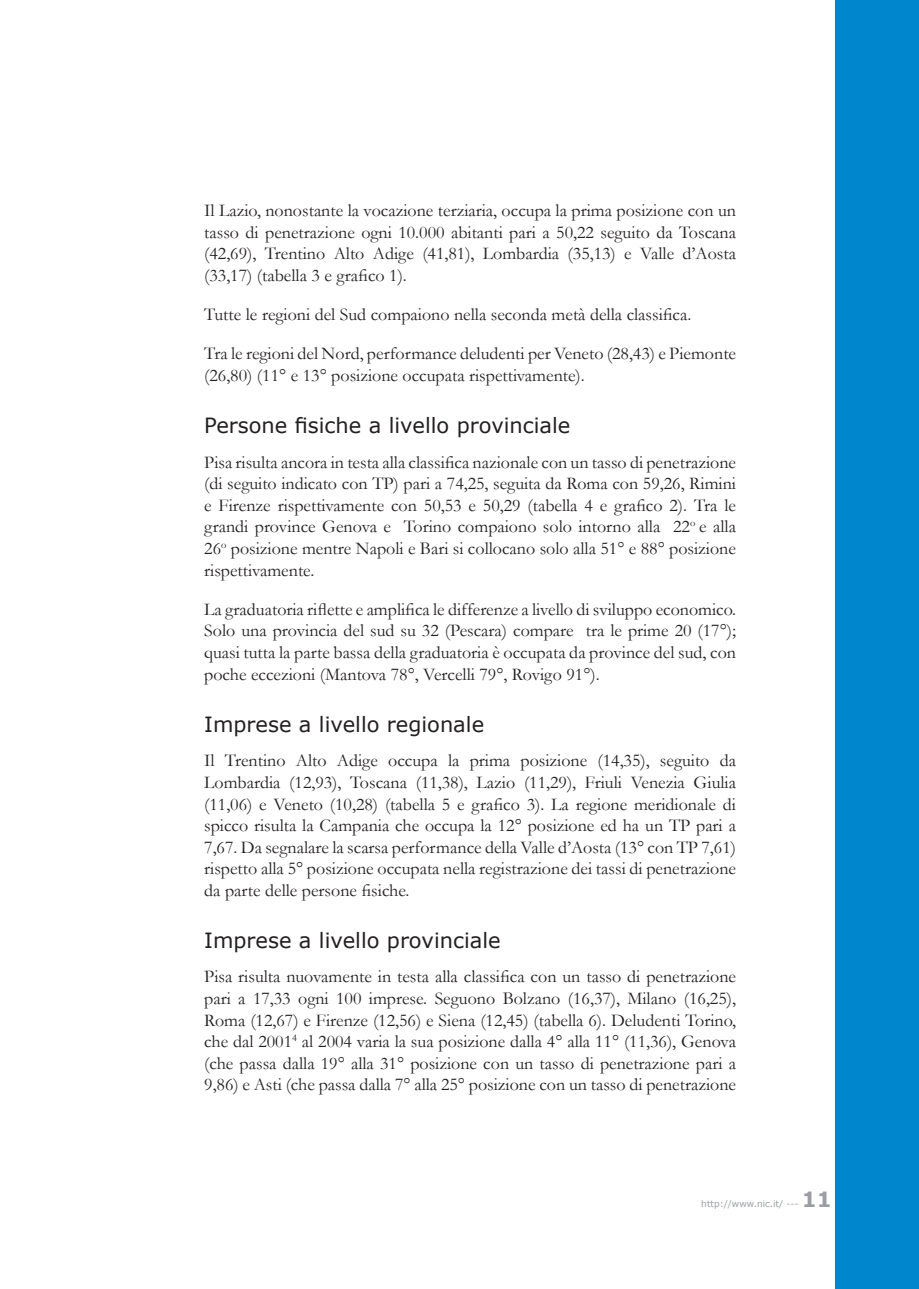
<style>
.page{position:relative;width:919px;height:1289px;background:#fff}
.page>*{position:absolute;margin:0;border:0;box-sizing:border-box;transform-origin:0 0}
.t1{font:21px "Verdana";color:#231f20}
.t2{font:700 21px "Verdana";color:#9b9da0}
.t3{font:18px/21.6px "Garamond";color:#231f20;text-align:justify}
.t4{font:9px "Verdana";color:#9b9da0}
</style>
<div class="page">
<div style="left:835px;top:0;width:83px;height:1288px;background:#0086cc"></div>
<p class="t3" style="left:204px;top:199px;width:533px">Il Lazio, nonostante la vocazione terziaria, occupa la prima posizione con un tasso di penetrazione ogni 10.000 abitanti pari a 50,22 seguito da Toscana (42,69), Trentino Alto Adige (41,81), Lombardia (35,13) e Valle d’Aosta (33,17) (tabella 3 e grafico 1).</p>
<p class="t3" style="left:204px;top:294px;width:533px;line-height:39.2px">Tutte le regioni del Sud compaiono nella seconda metà della classifica.<br>Tra le regioni del Nord, performance deludenti per Veneto (28,43) e Piemonte</p>
<p class="t3" style="left:204px;top:364px;width:382px">(26,80) (11° e 13° posizione occupata rispettivamente).</p>
<p class="t1" style="left:204px;top:412px;width:368px">Persone fisiche a livello provinciale</p>
<p class="t3" style="left:204px;top:450px;width:533px">Pisa risulta ancora in testa alla classifica nazionale con un tasso di penetrazione (di seguito indicato con TP) pari a 74,25, seguita da Roma con 59,26, Rimini e Firenze rispettivamente con 50,53 e 50,29 (tabella 4 e grafico 2). Tra le grandi province Genova e Torino compaiono solo intorno alla 22<sup>o</sup> e alla 26<sup>o</sup> posizione mentre Napoli e Bari si collocano solo alla 51° e 88° posizione rispettivamente.</p>
<p class="t3" style="left:204px;top:597px;width:533px">La graduatoria riflette e amplifica le differenze a livello di sviluppo economico.<br>Solo una provincia del sud su 32 (Pescara) compare tra le prime 20 (17°); quasi tutta la parte bassa della graduatoria è occupata da province del sud, con poche eccezioni (Mantova 78°, Vercelli 79°, Rovigo 91°).</p>
<p class="t1" style="left:204px;top:710px;width:281px">Imprese a livello regionale</p>
<p class="t3" style="left:204px;top:749px;width:533px">Il Trentino Alto Adige occupa la prima posizione (14,35), seguito da Lombardia (12,93), Toscana (11,38), Lazio (11,29), Friuli Venezia Giulia (11,06) e Veneto (10,28) (tabella 5 e grafico 3). La regione meridionale di spicco risulta la Campania che occupa la 12° posizione ed ha un TP pari a 7,67. Da segnalare la scarsa performance della Valle d’Aosta (13° con TP 7,61) rispetto alla 5° posizione occupata nella registrazione dei tassi di penetrazione da parte delle persone fisiche.</p>
<p class="t1" style="left:204px;top:926px;width:298px">Imprese a livello provinciale</p>
<p class="t3" style="left:204px;top:965px;width:533px">Pisa risulta nuovamente in testa alla classifica con un tasso di penetrazione pari a 17,33 ogni 100 imprese. Seguono Bolzano (16,37), Milano (16,25), Roma (12,67) e Firenze (12,56) e Siena (12,45) (tabella 6). Deludenti Torino, che dal 2001<sup>4</sup> al 2004 varia la sua posizione dalla 4° alla 11° (11,36), Genova (che passa dalla 19° alla 31° posizione con un tasso di penetrazione pari a 9,86) e Asti (che passa dalla 7° alla 25° posizione con un tasso di penetrazione</p>
<p class="t4" style="left:701px;top:1198px;width:99px">http://www.nic.it/ ---</p>
<p class="t2" style="left:801px;top:1186px;width:31px">11</p>
</div>
